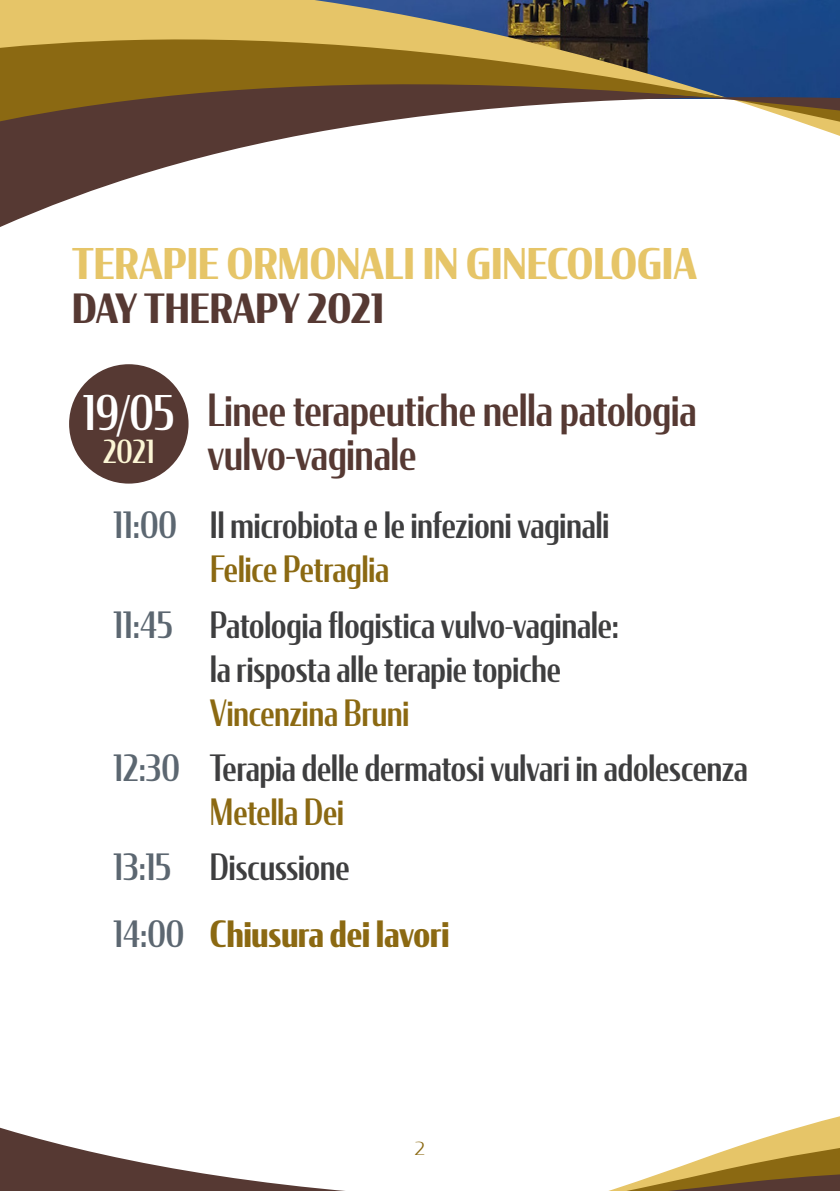
<style>
.page{position:relative;width:840px;height:1191px;background:#fff}
.page>*{position:absolute;margin:0;border:0;box-sizing:border-box;transform-origin:0 0}
.t1{font:500 47.4px "Condor Cond";color:#fff;scale:.92 1}
.t2{font:500 44px "Condor Cond";color:#563933;scale:.92 1}
.t3{font:700 42px "Condor Cond";color:#e6c568}
.t4{font:700 40px "Condor Cond";color:#563933}
.t5{font:500 36px "Condor Cond";color:#3e3e3f;scale:.92 1}
.t6{font:500 36px "Condor Cond";color:#8b6912;scale:.92 1}
.t7{font:700 36px "Condor Cond";color:#8b6912;scale:.92 1}
.t8{font:500 31.6px "Condor Cond";color:#fcf6d5;scale:.92 1}
.t9{font:300 18px "Condor";color:#8b6912}
.s1{color:#5c6771}
.s2{font-weight:500;color:#5c6771}
</style>
<div class="page">
<svg style="left:0;top:0;width:839px;height:484px"></svg>
<svg style="left:0;top:1116px;width:839px;height:75px"></svg>
<div style="left:69px;top:364px;width:119px;height:119px;background:#563933;border-radius:50%"></div>
<p class="t3" style="left:72px;top:237px;width:626px">TERAPIE ORMONALI IN GINECOLOGIA</p>
<p class="t4" style="left:72px;top:283px;width:313px">DAY THERAPY 2021</p>
<p class="t1" style="left:83px;top:382px;width:101px">19/05</p>
<p class="t8" style="left:103px;top:432px;width:57px">2021</p>
<p class="t2" style="left:207px;top:382px;width:533px">Linee terapeutiche nella patologia</p>
<p class="t2" style="left:207px;top:426px;width:228px">vulvo-vaginale</p>
<p class="t5" style="left:113px;top:502px;width:540px"><span class="s1">11:00</span> Il microbiota e le infezioni vaginali</p>
<p class="t6" style="left:210px;top:546px;width:196px">Felice Petraglia</p>
<p class="t5" style="left:113px;top:602px;width:551px"><span class="s1">11:45</span> Patologia flogistica vulvo-vaginale:</p>
<p class="t5" style="left:210px;top:646px;width:383px">la risposta alle terapie topiche</p>
<p class="t6" style="left:210px;top:690px;width:218px">Vincenzina Bruni</p>
<p class="t5" style="left:113px;top:745px;width:690px"><span class="s1">12:30</span> Terapia delle dermatosi vulvari in adolescenza</p>
<p class="t6" style="left:210px;top:789px;width:147px">Metella Dei</p>
<p class="t5" style="left:113px;top:844px;width:258px"><span class="s1">13:15</span> Discussione</p>
<p class="t7" style="left:113px;top:910px;width:366px"><span class="s2">14:00</span> Chiusura dei lavori</p>
<p class="t9" style="left:414px;top:1137px;width:12px">2</p>
</div>
